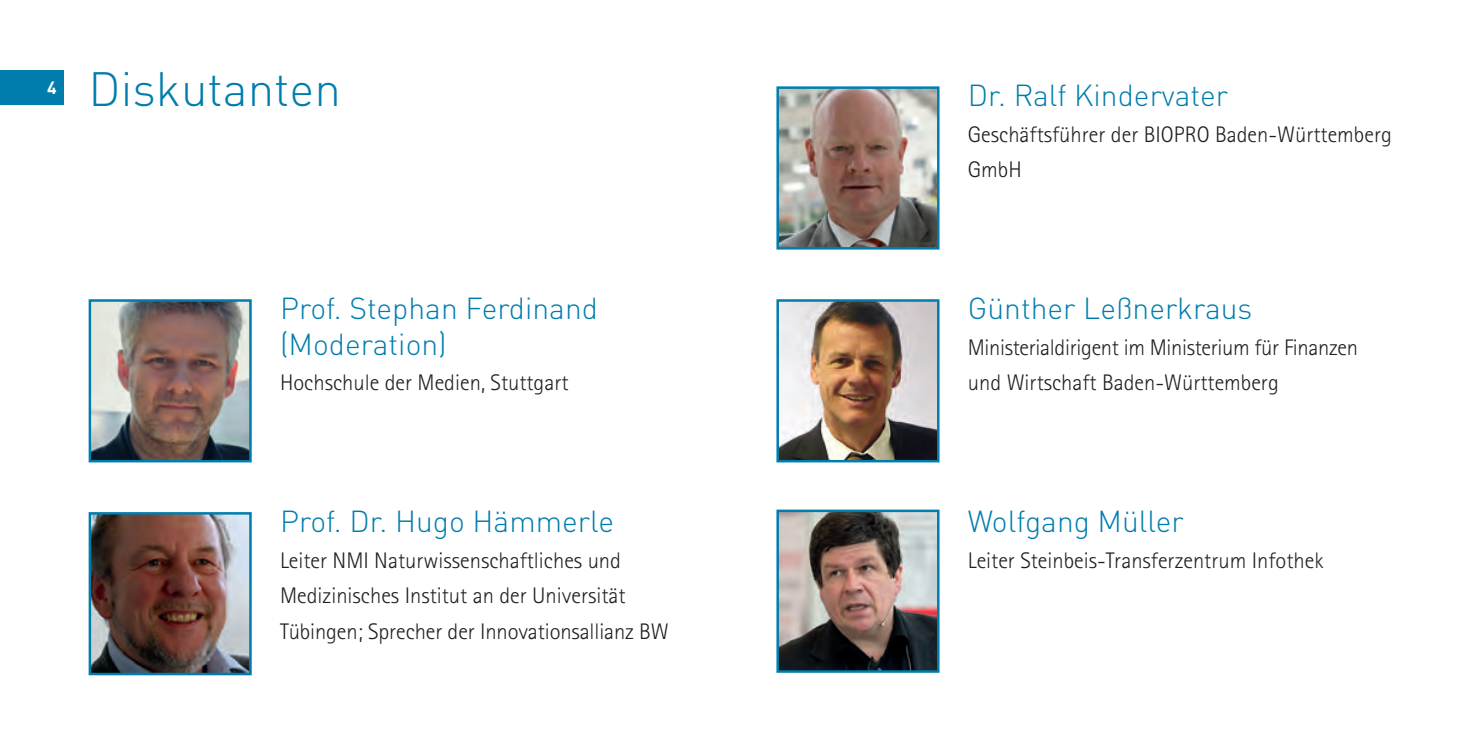
<style>
.page{position:relative;width:1482px;height:745px;background:#fff}
.page>*{position:absolute;margin:0;border:0;box-sizing:border-box;transform-origin:0 0}
.t1{font:300 47.5px "DINOT";color:#007dad}
.t2{font:300 30px/35.5px "DINOT";color:#007dad}
.t3{font:300 22.5px/35.5px "Rotis Sans Serif";color:#231f20}
.t4{font:700 17.5px "DINOT";color:#fff}
</style>
<div class="page">
<img style="left:779px;top:302px;width:157px;height:157px">
<div style="left:776px;top:299px;width:163px;height:163px;border:2px solid #007dad"></div>
<img style="left:779px;top:512px;width:157px;height:157px">
<div style="left:776px;top:509px;width:163px;height:163px;border:2px solid #007dad"></div>
<img style="left:92px;top:514px;width:157px;height:157px">
<div style="left:89px;top:511px;width:163px;height:163px;border:2px solid #007dad"></div>
<img style="left:92px;top:302px;width:157px;height:157px">
<div style="left:89px;top:299px;width:163px;height:163px;border:2px solid #007dad"></div>
<img style="left:779px;top:89px;width:157px;height:157px">
<div style="left:776px;top:86px;width:163px;height:163px;border:2px solid #007dad"></div>
<div style="left:0;top:71px;width:64px;height:34px;background:#007dad"></div>
<p class="t4" style="left:47px;top:76px;width:11px">4</p>
<h1 class="t1" style="left:89px;top:60px;width:254px">Diskutanten</h1>
<h2 class="t2" style="left:280px;top:290px;width:319px">Prof. Stephan Ferdinand (Moderation)</h2>
<p class="t3" style="left:280px;top:364px;width:290px">Hochschule der Medien, Stuttgart</p>
<h2 class="t2" style="left:280px;top:503px;width:335px">Prof. Dr. Hugo Hämmerle</h2>
<p class="t3" style="left:280px;top:542px;width:390px">Leiter NMI Naturwissenschaftliches und<br>Medizinisches Institut an der Universität<br>Tübingen; Sprecher der Innovationsallianz BW</p>
<h2 class="t2" style="left:967px;top:77px;width:261px">Dr. Ralf Kindervater</h2>
<p class="t3" style="left:967px;top:116px;width:425px">Geschäftsführer der BIOPRO Baden-Württemberg<br>GmbH</p>
<h2 class="t2" style="left:967px;top:290px;width:286px">Günther Leßnerkraus</h2>
<p class="t3" style="left:967px;top:329px;width:391px">Ministerialdirigent im Ministerium für Finanzen und Wirtschaft Baden-Württemberg</p>
<h2 class="t2" style="left:967px;top:503px;width:217px">Wolfgang Müller</h2>
<p class="t3" style="left:967px;top:542px;width:357px">Leiter Steinbeis-Transferzentrum Infothek</p>
</div>
